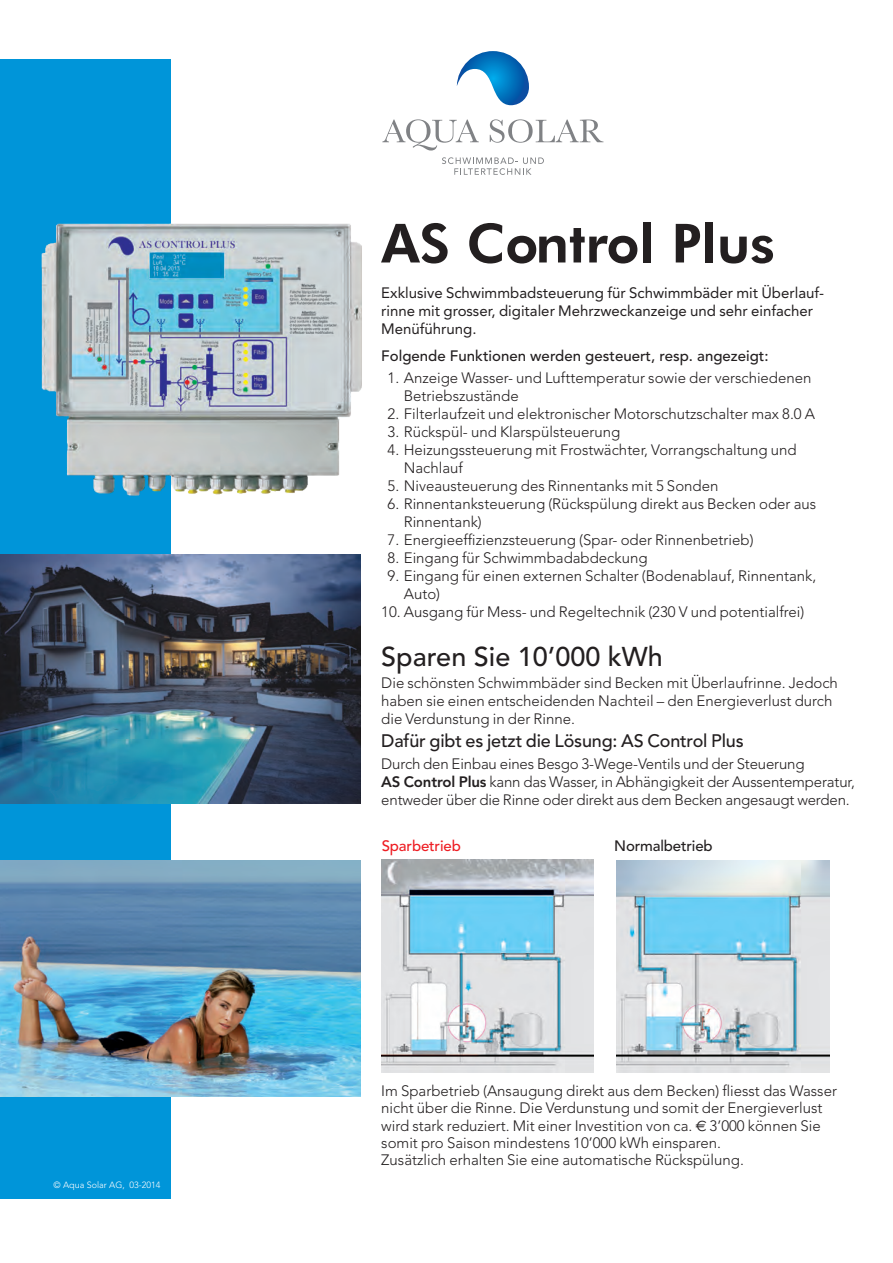
<style>
.page{position:relative;width:893px;height:1263px;background:#fff}
.page>*{position:absolute;margin:0;border:0;box-sizing:border-box;transform-origin:0 0}
.t1{font:800 54px "Futura BT";color:#231f20}
.t2{font:500 27px "Avenir";color:#231f20}
.t3{font:500 18px "Avenir";letter-spacing:-.01em;color:#231f20}
.t4{font:300 15px/18px "Avenir";color:#231f20}
.t5{font:15px/18px "Avenir";color:#231f20}
.t6{font:500 15px "Avenir";color:#231f20}
.t7{font:500 15px "Avenir";letter-spacing:-.01em;color:#ee1d23}
.t8{font:300 9px "Avenir";color:#fff}
.s1{font-weight:800}
.s2{font-family:"Euro Sig";font-weight:400}
</style>
<div class="page">
<svg style="left:382px;top:119px;width:97px;height:32px"></svg>
<svg style="left:490px;top:119px;width:113px;height:24px"></svg>
<svg style="left:442px;top:157px;width:102px;height:18px"></svg>
<svg style="left:457px;top:51px;width:72px;height:54px"></svg>
<div style="left:0;top:60px;width:170px;height:1139px;background:#0095d9"></div>
<img style="left:0;top:860px;width:361px;height:237px">
<img style="left:0;top:555px;width:361px;height:249px">
<img style="left:381px;top:860px;width:213px;height:212px">
<img style="left:617px;top:860px;width:212px;height:212px">
<img style="left:41px;top:224px;width:321px;height:272px">
<p class="t8" style="left:54px;top:1180px;width:109px">© Aqua Solar AG, 03-2014</p>
<p class="t1" style="left:381px;top:210px;width:395px">AS Control Plus</p>
<p class="t5" style="left:381px;top:284px;width:444px">Exklusive Schwimmbadsteuerung für Schwimmbäder mit Überlauf&shy;rinne mit grosser, digitaler Mehrzweckanzeige und sehr einfacher<br>Menüführung.</p>
<p class="t6" style="left:381px;top:347px;width:389px">Folgende Funktionen werden gesteuert, resp. angezeigt:</p>
<p class="t4" style="left:404px;top:369px;width:409px;text-indent:-16px">1. Anzeige Wasser- und Lufttemperatur sowie der verschiedenen<br>Betriebszustände</p>
<p class="t4" style="left:387px;top:405px;width:429px">2. Filterlaufzeit und elektronischer Motorschutzschalter max 8.0 A</p>
<p class="t4" style="left:387px;top:423px;width:234px">3. Rückspül- und Klarspülsteuerung</p>
<p class="t4" style="left:404px;top:441px;width:394px;text-indent:-16px">4. Heizungssteuerung mit Frostwächter, Vorrangschaltung und<br>Nachlauf</p>
<p class="t4" style="left:387px;top:477px;width:332px">5. Niveausteuerung des Rinnentanks mit 5 Sonden</p>
<p class="t4" style="left:404px;top:495px;width:414px;text-indent:-16px">6. Rinnentanksteuerung (Rückspülung direkt aus Becken oder aus<br>Rinnentank)</p>
<p class="t4" style="left:387px;top:531px;width:368px">7. Energieeffizienzsteuerung (Spar- oder Rinnenbetrieb)</p>
<p class="t4" style="left:387px;top:549px;width:262px">8. Eingang für Schwimmbadabdeckung</p>
<p class="t4" style="left:404px;top:567px;width:414px;text-indent:-16px">9. Eingang für einen externen Schalter (Bodenablauf, Rinnentank,<br>Auto)</p>
<p class="t4" style="left:381px;top:603px;width:425px">10. Ausgang für Mess- und Regeltechnik (230 V und potentialfrei)</p>
<p class="t2" style="left:381px;top:641px;width:283px">Sparen Sie 10’000 kWh</p>
<p class="t4" style="left:381px;top:674px;width:458px">Die schönsten Schwimmbäder sind Becken mit Überlaufrinne. Jedoch haben sie einen entscheidenden Nachteil – den Energieverlust durch die Verdunstung in der Rinne.</p>
<p class="t3" style="left:381px;top:730px;width:364px">Dafür gibt es jetzt die Lösung: AS Control Plus</p>
<p class="t4" style="left:381px;top:754px;width:475px">Durch den Einbau eines Besgo 3-Wege-Ventils und der Steuerung<br><span class="s1">AS Control Plus</span> kann das Wasser, in Abhängigkeit der Aussentemperatur, entweder über die Rinne oder direkt aus dem Becken angesaugt werden.</p>
<p class="t7" style="left:382px;top:837px;width:81px">Sparbetrieb</p>
<p class="t6" style="left:614px;top:837px;width:100px">Normalbetrieb</p>
<p class="t4" style="left:381px;top:1082px;width:457px;line-height:17.2px">Im Sparbetrieb (Ansaugung direkt aus dem Becken) fliesst das Wasser nicht über die Rinne. Die Verdunstung und somit der Energieverlust wird stark reduziert. Mit einer Investition von ca. <span class="s2">€</span> 3’000 können Sie somit pro Saison mindestens 10’000 kWh einsparen.<br>Zusätzlich erhalten Sie eine automatische Rückspülung.</p>
</div>
